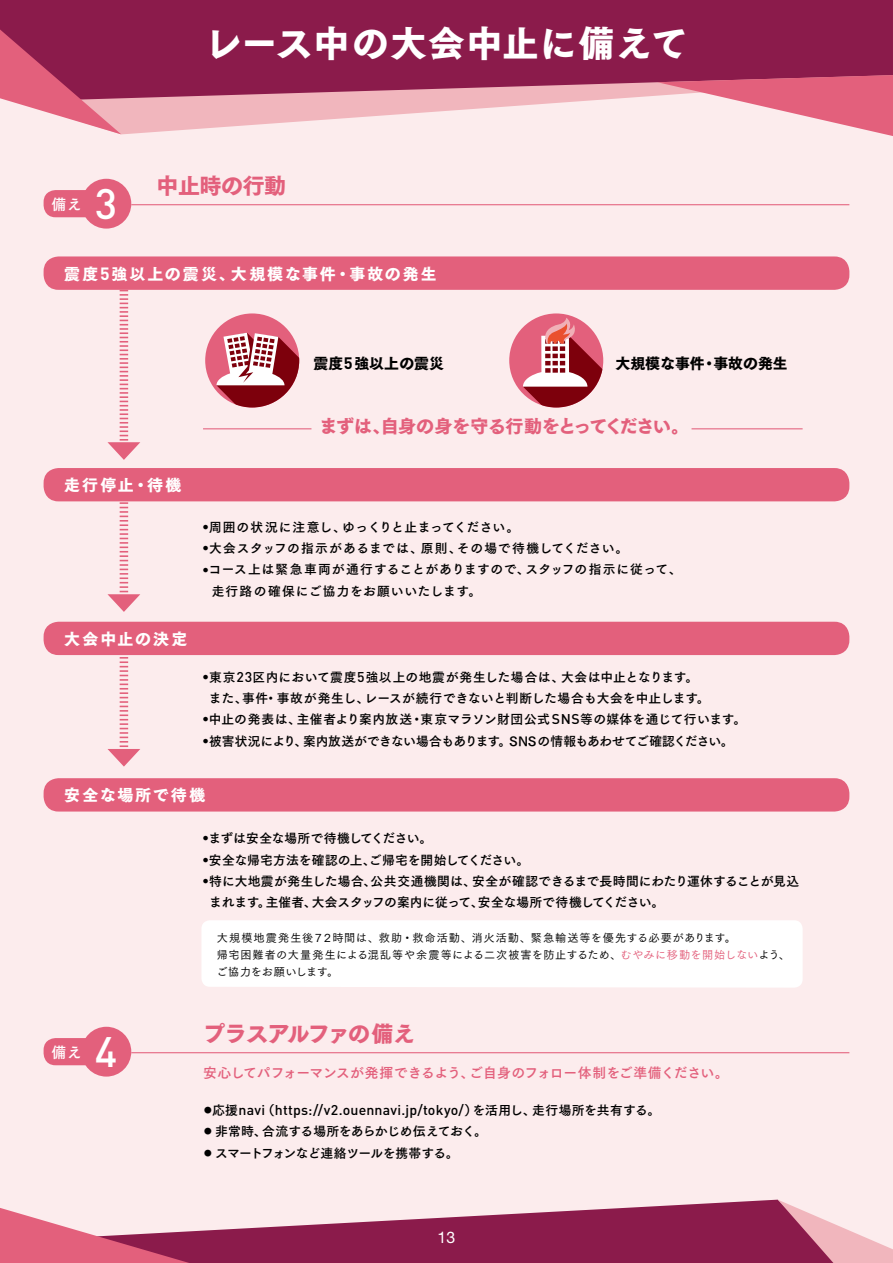
<style>
.page{position:relative;width:893px;height:1263px;background:#fceced}
.page>*{position:absolute;margin:0;border:0;box-sizing:border-box;transform-origin:0 0}
.t1{font:500 42.15px "DIN";color:#fff}
.t2{font:36.15px "Tsuku Go Pro H";letter-spacing:.05em;color:#fff}
.t3{font:22.05px "Tsuku Go Pro H";letter-spacing:-.02em;color:#e3607c}
.t4{font:18px "Tsuku Go Pro H";letter-spacing:-.04em;color:#e3607c}
.t5{font:15.9px "Tsuku Go Pro H";letter-spacing:.125em;color:#fff}
.t6{font:15.9px "Helvetica Neue LT Std";color:#fff}
.t7{font:15px "Tsuku Go Pro B";color:#fff}
.t8{font:14.85px "Tsuku Go Pro H";color:#000}
.t9{font:500 14.1px "DIN";letter-spacing:.015em;color:#000}
.t10{font:13.8px "Tsuku Go Pro B";letter-spacing:-.02em;color:#e3607c}
.t11{font:12.75px/21.3px "Tsuku Go Pro B";letter-spacing:.01em;color:#000}
.t12{font:12.75px/21.3px "Tsuku Go Pro B";letter-spacing:.06em;color:#000}
.t13{font:12.75px "Tsuku Go Pro B";letter-spacing:-.035em;color:#000}
.t14{font:12.75px "Tsuku Go Pro B";letter-spacing:.055em;color:#000}
.t15{font:12.75px "Tsuku Go Pro B";letter-spacing:.04em;color:#000}
.t16{font:12.75px "Tsuku Go Pro B";letter-spacing:-.02em;color:#000}
.t17{font:12.75px "Tsuku Go Pro B";letter-spacing:-.055em;color:#000}
.t18{font:12.75px "Tsuku Go Pro B";letter-spacing:-.03em;color:#000}
.t19{font:11.1px/17px "Tsuku Go Pro M";letter-spacing:.055em;color:#000}
.s1{font-family:"DIN";font-weight:700;font-size:17.55px}
.s2{font-family:"DIN";font-weight:700;font-size:16.35px}
.s3{font-family:"DIN";font-weight:500;font-size:14.1px}
.s4{color:#e3607c}
.s5{font-family:"Tsuku Go Pro B";font-weight:400;font-size:7.65px}
.s6{font-family:"Tsuku Go Pro B";font-weight:400;font-size:12.75px}
</style>
<div class="page">
<div style="left:0;top:0;width:893px;height:75px;background:#8b1b4b"></div>
<svg style="left:121px;top:75px;width:536px;height:59px"></svg>
<svg style="left:0;top:29px;width:121px;height:105px"></svg>
<svg style="left:657px;top:75px;width:236px;height:61px"></svg>
<svg style="left:189px;top:1199px;width:589px;height:64px;fill:#8b1b4b"></svg>
<svg style="left:778px;top:1200px;width:115px;height:63px"></svg>
<svg style="left:0;top:1208px;width:189px;height:55px"></svg>
<div style="left:205px;top:313px;width:94px;height:94px;background:#e3607c;border-radius:50%"></div>
<svg style="left:216px;top:333px;width:83px;height:74px"></svg>
<div style="left:509px;top:313px;width:94px;height:94px;background:#e3607c;border-radius:50%"></div>
<svg style="left:523px;top:318px;width:80px;height:89px"></svg>
<svg style="left:107px;top:290px;width:33px;height:170px"></svg>
<svg style="left:107px;top:501px;width:33px;height:111px"></svg>
<svg style="left:107px;top:655px;width:33px;height:112px"></svg>
<div style="left:81px;top:179px;width:50px;height:50px;background:#e3607c;border-radius:50%"></div>
<div style="left:44px;top:190px;width:72px;height:27px;background:#e3607c;border-radius:12px"></div>
<hr style="left:131px;top:204px;width:718px;height:1px;background:#e3607c">
<hr style="left:203px;top:428px;width:108px;height:1px;background:#e3607c">
<div style="left:81px;top:1027px;width:50px;height:49px;background:#e3607c;border-radius:50%"></div>
<div style="left:44px;top:1038px;width:72px;height:27px;background:#e3607c;border-radius:12px"></div>
<hr style="left:131px;top:1052px;width:718px;height:1px;background:#e3607c">
<div style="left:44px;top:256px;width:805px;height:34px;background:#e3607c;border-radius:15px"></div>
<div style="left:44px;top:468px;width:805px;height:33px;background:#e3607c;border-radius:15px"></div>
<div style="left:44px;top:778px;width:805px;height:33px;background:#e3607c;border-radius:15px"></div>
<div style="left:44px;top:622px;width:805px;height:33px;background:#e3607c;border-radius:15px"></div>
<div style="left:202px;top:920px;width:601px;height:68px;background:#fff"></div>
<hr style="left:691px;top:428px;width:112px;height:1px;background:#e3607c">
<h2 class="t2" style="left:205px;top:23px;width:484px">レース中の大会中止に備えて</h2>
<p class="t7" style="left:51px;top:191px;width:32px">備え</p>
<h1 class="t1" style="left:95px;top:175px;width:24px">3</h1>
<h3 class="t3" style="left:156px;top:173px;width:131px">中止時の行動</h3>
<p class="t5" style="left:64px;top:265px;width:374px">震度<span class="s1">5</span>強以上の震災、大規模な事件・事故の発生</p>
<p class="t8" style="left:313px;top:355px;width:132px">震度<span class="s2">5</span>強以上の震災</p>
<p class="t8" style="left:615px;top:355px;width:174px">大規模な事件・事故の発生</p>
<h3 class="t4" style="left:320px;top:416px;width:371px">まずは、自身の身を守る行動をとってください。</h3>
<p class="t5" style="left:64px;top:476px;width:119px">走行停止・待機</p>
<p class="t5" style="left:64px;top:630px;width:124px">大会中止の決定</p>
<p class="t15" style="left:203px;top:516px;width:318px"><sup>●</sup> 周囲の状況に注意し、ゆっくりと止まってください。</p>
<p class="t14" style="left:203px;top:537px;width:427px"><sup>●</sup>大会スタッフの指示があるまでは、原則、その場で待機してください。</p>
<p class="t12" style="left:212px;top:557px;width:471px;text-indent:-9px"><sup>●</sup>コース上は緊急車両が通行することがありますので、スタッフの指示に従って、走行路の確保にご協力をお願いいたします。</p>
<p class="t11" style="left:209px;top:665px;width:502px;text-indent:-6px"><sup>●</sup> 東京<span class="s3">23</span>区内において震度<span class="s3">5</span>強以上の地震が発生した場合は、大会は中止となります。また、事件・事故が発生し、レースが続行できないと判断した場合も大会を中止します。</p>
<p class="t11" style="left:203px;top:707px;width:545px"><sup>●</sup>中止の発表は、主催者より案内放送・東京マラソン財団公式<span class="s3">SNS</span>等の媒体を通じて行います。</p>
<p class="t13" style="left:203px;top:730px;width:532px"><sup>●</sup> 被害状況により、案内放送ができない場合もあります。ＳＮＳの情報もあわせてご確認ください。</p>
<p class="t5" style="left:64px;top:786px;width:142px">安全な場所で待機</p>
<p class="t18" style="left:203px;top:827px;width:231px"><sup>●</sup>まずは安全な場所で待機してください。</p>
<p class="t11" style="left:203px;top:847px;width:328px"><sup>●</sup> 安全な帰宅方法を確認の上、ご帰宅を開始してください。</p>
<p class="t11" style="left:209px;top:869px;width:591px;text-indent:-6px"><sup>●</sup> 特に大地震が発生した場合、公共交通機関は、安全が確認できるまで長時間にわたり運休することが見込まれます。主催者、大会スタッフの案内に従って、安全な場所で待機してください。</p>
<p class="t7" style="left:51px;top:1039px;width:32px">備え</p>
<h1 class="t1" style="left:95px;top:1023px;width:24px">4</h1>
<p class="t19" style="left:216px;top:928px;width:575px">大規模地震発生後７２時間は、救助・救命活動、消火活動、緊急輸送等を優先する必要があります。<br>帰宅困難者の大量発生による混乱等や余震等による二次被害を防止するため、<span class="s4">むやみに移動を開始しない</span>よう、ご協力をお願いします。</p>
<h3 class="t3" style="left:203px;top:1021px;width:214px">プラスアルファの備え</h3>
<p class="t10" style="left:203px;top:1061px;width:527px">安心してパフォーマンスが発揮できるよう、ご自身のフォロー体制をご準備ください。</p>
<p class="t9" style="left:204px;top:1100px;width:458px"><span class="s5">●</span><span class="s6">応援</span>navi<span class="s6">（</span>https://v2.ouennavi.jp/tokyo/<span class="s6">）を活用し、走行場所を共有する。</span></p>
<p class="t16" style="left:204px;top:1120px;width:284px"><sup>●</sup> 非常時、合流する場所をあらかじめ伝えておく。</p>
<p class="t17" style="left:204px;top:1142px;width:256px"><sup>●</sup> スマートフォンなど連絡ツールを携帯する。</p>
<p class="t6" style="left:438px;top:1228px;width:19px">13</p>
</div>
